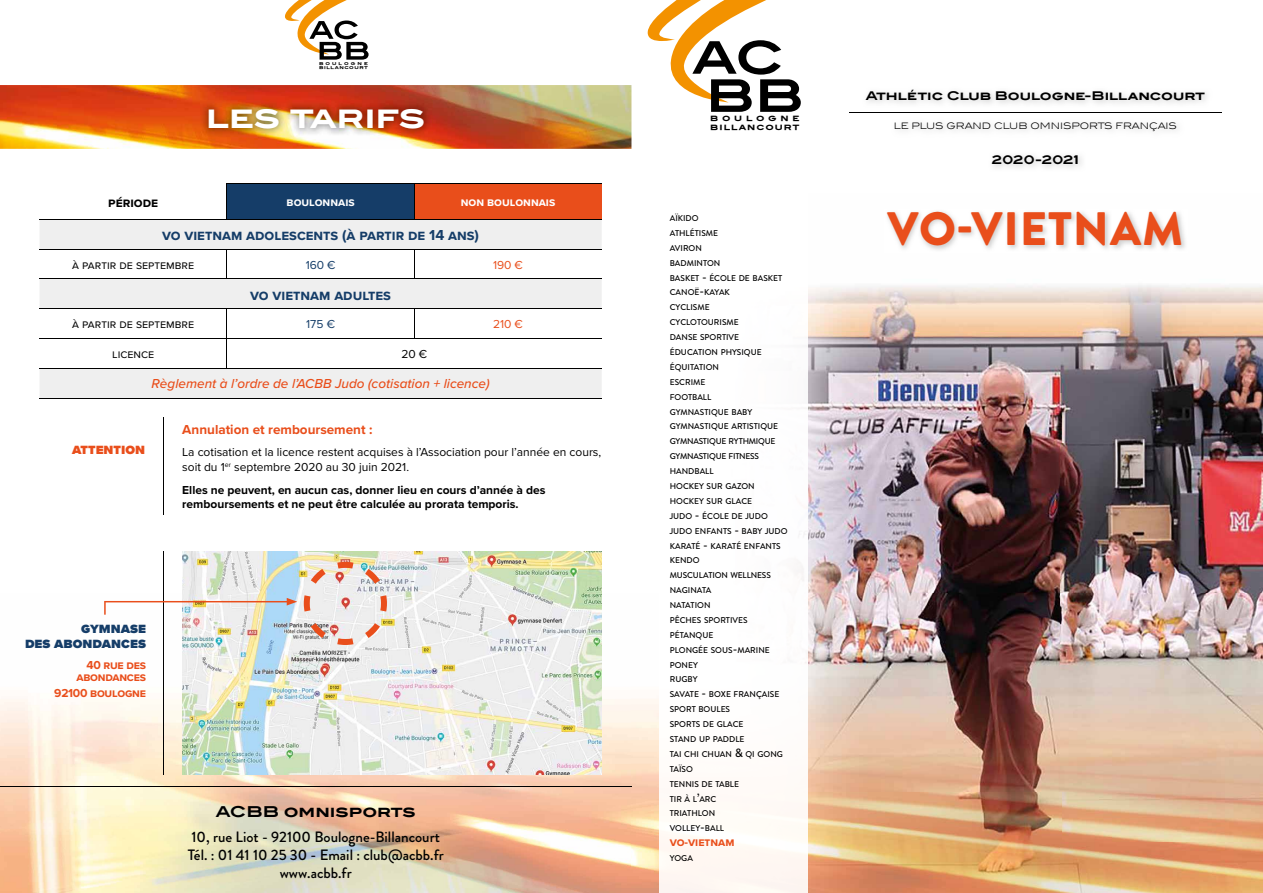
<style>
.page{position:relative;width:1263px;height:893px;background:#fff}
.page>*{position:absolute;margin:0;border:0;box-sizing:border-box;transform-origin:0 0}
.t1{font:900 46.8px "Brandon Grotesque";letter-spacing:.02em;color:#e94e1b}
.t2{font:700 30px "Blair ITC Std";letter-spacing:-.01em;color:#fff}
.t3{font:500 15px/18px "Brandon Grotesque";color:#000;text-align:center}
.t4{font:700 15px "Proxima Nova";color:#153d68}
.t5{font:900 15px/15px "Proxima Nova";color:#153d68;text-align:right}
.t6{font:700 15px "Blair ITC Std";color:#000}
.t7{font:900 15px "Proxima Nova";color:#e94e1b}
.t8{font:italic 500 13.5px "Proxima Nova";color:#e94e1b}
.t9{font:700 13.5px "Proxima Nova";color:#e94e1b}
.t10{font:700 13.5px "Proxima Nova";color:#000}
.t11{font:12px/14.4px "Proxima Nova";color:#000}
.t12{font:700 12px/14.4px "Proxima Nova";color:#000}
.t13{font:700 12px "Blair ITC Std";color:#000}
.t14{font:700 12px/12px "Proxima Nova";letter-spacing:-.02em;color:#e94e1b;text-align:right}
.t15{font:700 12px "Proxima Nova";color:#fff}
.t16{font:700 12px "Proxima Nova";color:#e94e1b}
.t17{font:700 12px "Blair ITC Std";letter-spacing:-.025em;color:#000}
.t18{font:12px "Proxima Nova";color:#153d68}
.t19{font:12px "Proxima Nova";color:#e94e1b}
.t20{font:300 10.5px "Blair ITC Std";color:#000}
.t21{font:8.55px/8.2px "Blair ITCTT Bold";letter-spacing:.12em;color:#000}
.t22{font:500 8.4px/14.9px "Brandon Grotesque";color:#000}
.t23{font:4.65px/4.5px "Blair ITCTT Bold";letter-spacing:.12em;color:#000}
.s1{font-size:12px}
</style>
<div class="page">
<svg style="left:648px;top:0;width:153px;height:112px"></svg>
<hr style="left:849px;top:113px;width:373px;height:1px;background:#000">
<div style="left:227px;top:183px;width:187px;height:36px;background:#153d68"></div>
<div style="left:414px;top:183px;width:188px;height:36px;background:#e94e1b"></div>
<svg style="left:40px;top:220px;width:562px;height:178px;fill:#efefef"></svg>
<hr style="left:227px;top:183px;width:187px;height:1px;background:#000">
<hr style="left:227px;top:183px;width:1px;height:36px;background:#000">
<hr style="left:414px;top:183px;width:188px;height:1px;background:#000">
<hr style="left:414px;top:183px;width:1px;height:36px;background:#000">
<hr style="left:40px;top:219px;width:187px;height:1px;background:#000">
<hr style="left:227px;top:219px;width:187px;height:1px;background:#000">
<hr style="left:414px;top:219px;width:188px;height:1px;background:#000">
<hr style="left:40px;top:249px;width:187px;height:1px;background:#000">
<hr style="left:227px;top:249px;width:187px;height:1px;background:#000">
<hr style="left:227px;top:249px;width:1px;height:30px;background:#000">
<hr style="left:414px;top:249px;width:188px;height:1px;background:#000">
<hr style="left:414px;top:249px;width:1px;height:30px;background:#000">
<hr style="left:40px;top:279px;width:187px;height:1px;background:#000">
<hr style="left:227px;top:279px;width:187px;height:1px;background:#000">
<hr style="left:414px;top:279px;width:188px;height:1px;background:#000">
<hr style="left:40px;top:309px;width:187px;height:1px;background:#000">
<hr style="left:227px;top:309px;width:187px;height:1px;background:#000">
<hr style="left:414px;top:309px;width:188px;height:1px;background:#000">
<svg style="left:414px;top:310px;width:1px;height:28px"></svg>
<hr style="left:40px;top:338px;width:187px;height:1px;background:#000">
<hr style="left:227px;top:338px;width:187px;height:1px;background:#000">
<svg style="left:227px;top:309px;width:1px;height:59px"></svg>
<hr style="left:414px;top:338px;width:188px;height:1px;background:#000">
<hr style="left:40px;top:368px;width:187px;height:1px;background:#000">
<hr style="left:227px;top:368px;width:187px;height:1px;background:#000">
<hr style="left:414px;top:368px;width:188px;height:1px;background:#000">
<hr style="left:40px;top:398px;width:187px;height:1px;background:#000">
<hr style="left:227px;top:398px;width:187px;height:1px;background:#000">
<hr style="left:414px;top:398px;width:188px;height:1px;background:#000">
<hr style="left:164px;top:417px;width:1px;height:97px;background:#000">
<img style="left:706px;top:285px;width:557px;height:608px">
<img style="left:0;top:593px;width:706px;height:300px">
<img style="left:0;top:85px;width:631px;height:64px">
<img style="left:200px;top:101px;width:233px;height:36px">
<hr style="left:0;top:786px;width:631px;height:1px;background:#000">
<img style="left:182px;top:551px;width:420px;height:224px">
<hr style="left:164px;top:551px;width:1px;height:224px;background:#000">
<img style="left:304px;top:562px;width:83px;height:83px">
<svg style="left:104px;top:598px;width:193px;height:17px"></svg>
<svg style="left:285px;top:0;width:84px;height:60px"></svg>
<img style="left:887px;top:211px;width:298px;height:39px">
<p class="t23" style="left:319px;top:61px;width:50px">BOULOGNE<br>BILLANCOURT</p>
<h2 class="t2" style="left:206px;top:99px;width:221px">les tarifs</h2>
<h3 class="t10" style="left:108px;top:192px;width:52px">PÉRIODE</h3>
<h3 class="t15" style="left:287px;top:193px;width:70px">BOULONNAIS</h3>
<h3 class="t15" style="left:461px;top:193px;width:96px">NON BOULONNAIS</h3>
<h3 class="t4" style="left:162px;top:224px;width:318px">VO VIETNAM ADOLESCENTS (À PARTIR DE 14 ANS)</h3>
<h3 class="t11" style="left:72px;top:257px;width:123px">À PARTIR DE SEPTEMBRE</h3>
<h3 class="t18" style="left:306px;top:256px;width:31px">160 €</h3>
<h3 class="t19" style="left:493px;top:256px;width:31px">190 €</h3>
<h3 class="t4" style="left:250px;top:284px;width:142px">VO VIETNAM ADULTES</h3>
<h3 class="t11" style="left:72px;top:317px;width:123px">À PARTIR DE SEPTEMBRE</h3>
<h3 class="t18" style="left:306px;top:315px;width:30px">175 €</h3>
<h3 class="t19" style="left:493px;top:315px;width:31px">210 €</h3>
<h3 class="t11" style="left:112px;top:346px;width:44px">LICENCE</h3>
<h3 class="t11" style="left:401px;top:346px;width:27px">20 €</h3>
<h3 class="t8" style="left:152px;top:374px;width:339px">Règlement à l’ordre de l’ACBB Judo (cotisation + licence)</h3>
<h3 class="t7" style="left:72px;top:438px;width:75px">ATTENTION</h3>
<h3 class="t9" style="left:182px;top:419px;width:192px">Annulation et remboursement :</h3>
<h3 class="t11" style="left:182px;top:445px;width:420px">La cotisation et la licence restent acquises à l’Association pour l’année en cours, soit du 1<sup>er</sup> septembre 2020 au 30 juin 2021.</h3>
<h3 class="t12" style="left:182px;top:482px;width:365px">Elles ne peuvent, en aucun cas, donner lieu en cours d’année à des remboursements et ne peut être calculée au prorata temporis.</h3>
<h3 class="t5" style="left:25px;top:620px;width:122px">GYMNASE<br>DES ABONDANCES</h3>
<h3 class="t14" style="left:77px;top:659px;width:71px">40 RUE DES<br>ABONDANCES</h3>
<h3 class="t14" style="left:54px;top:687px;width:93px">92100 BOULOGNE</h3>
<h3 class="t6" style="left:216px;top:802px;width:201px">ACBB omnisports</h3>
<h3 class="t3" style="left:188px;top:828px;width:258px">10, rue Liot - 92100 Boulogne-Billancourt<br>Tél. : 01 41 10 25 30 - Email : club@acbb.fr www.acbb.fr</h3>
<p class="t21" style="left:710px;top:114px;width:91px">BOULOGNE<br>BILLANCOURT</p>
<p class="t22" style="left:670px;top:211px;width:119px">AÏKIDO<br>ATHLÉTISME<br>AVIRON<br>BADMINTON<br>BASKET <span class="s1">-</span> ÉCOLE DE BASKET<br>CANOË<span class="s1">-</span>KAYAK<br>CYCLISME<br>CYCLOTOURISME<br>DANSE SPORTIVE<br>ÉDUCATION PHYSIQUE<br>ÉQUITATION<br>ESCRIME<br>FOOTBALL<br>GYMNASTIQUE BABY<br>GYMNASTIQUE ARTISTIQUE<br>GYMNASTIQUE RYTHMIQUE<br>GYMNASTIQUE FITNESS<br>HANDBALL<br>HOCKEY SUR GAZON<br>HOCKEY SUR GLACE<br>JUDO <span class="s1">-</span> ÉCOLE DE JUDO<br>JUDO ENFANTS <span class="s1">-</span> BABY JUDO<br>KARATÉ <span class="s1">-</span> KARATÉ ENFANTS<br>KENDO<br>MUSCULATION WELLNESS<br>NAGINATA<br>NATATION<br>PÊCHES SPORTIVES<br>PÉTANQUE<br>PLONGÉE SOUS<span class="s1">-</span>MARINE<br>PONEY<br>RUGBY<br>SAVATE <span class="s1">-</span> BOXE FRANÇAISE<br>SPORT BOULES<br>SPORTS DE GLACE<br>STAND UP PADDLE<br>TAI CHI CHUAN <span class="s1">&amp;</span> QI GONG<br>TAÏSO<br>TENNIS DE TABLE<br>TIR À L<span class="s1">’</span>ARC<br>TRIATHLON<br>VOLLEY<span class="s1">-</span>BALL</p>
<h3 class="t16" style="left:670px;top:833px;width:66px">VO-VIETNAM</h3>
<p class="t22" style="left:670px;top:851px;width:25px">YOGA</p>
<h3 class="t13" style="left:866px;top:88px;width:340px">Athlétic Club Boulogne-Billancourt</h3>
<p class="t20" style="left:894px;top:119px;width:285px">LE PLUS GRAND CLUB OMNISPORTS FRANÇAIS</p>
<h3 class="t17" style="left:992px;top:152px;width:89px">2020-2021</h3>
<h1 class="t1" style="left:887px;top:196px;width:297px">VO-VIETNAM</h1>
</div>
